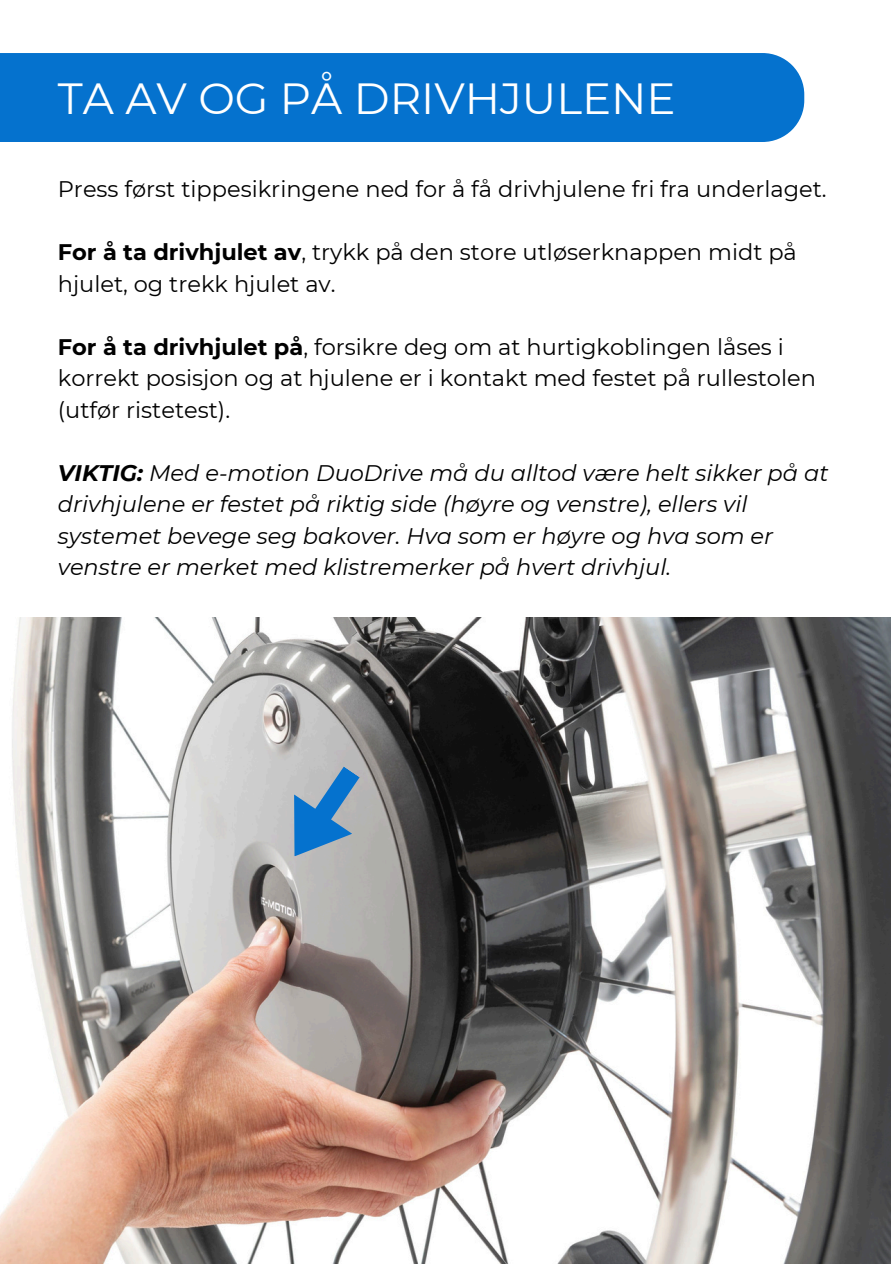
<style>
.page{position:relative;width:894px;height:1264px;background:#fff}
.page>*{position:absolute;margin:0;border:0;box-sizing:border-box;transform-origin:0 0}
.t1{font:43.5px "Montserrat";color:#fff}
.t2{font:22.5px/31.5px "Montserrat";color:#000}
.t3{font:italic 22.5px/31.5px "Montserrat";color:#000}
.s1{font-weight:700}
</style>
<div class="page">
<img style="left:0;top:617px;width:890px;height:646px">
<div style="left:0;top:53px;width:804px;height:89px;background:#0572ce"></div>
<svg style="left:294px;top:766px;width:65px;height:90px;background:#6598c3"></svg>
<p class="t1" style="left:58px;top:71px;width:619px">TA AV OG PÅ DRIVHJULENE</p>
<p class="t2" style="left:58px;top:173px;width:770px">Press først tippesikringene ned for å få drivhjulene fri fra underlaget.</p>
<p class="t2" style="left:58px;top:236px;width:740px"><span class="s1">For å ta drivhjulet av</span>, trykk på den store utløserknappen midt på hjulet, og trekk hjulet av.</p>
<p class="t2" style="left:58px;top:331px;width:759px"><span class="s1">For å ta drivhjulet på</span>, forsikre deg om at hurtigkoblingen låses i korrekt posisjon og at hjulene er i kontakt med festet på rullestolen (utfør ristetest).</p>
<p class="t3" style="left:58px;top:457px;width:772px"><span class="s1">VIKTIG:</span> Med e-motion DuoDrive må du alltod være helt sikker på at drivhjulene er festet på riktig side (høyre og venstre), ellers vil systemet bevege seg bakover. Hva som er høyre og hva som er venstre er merket med klistremerker på hvert drivhjul.</p>
</div>
